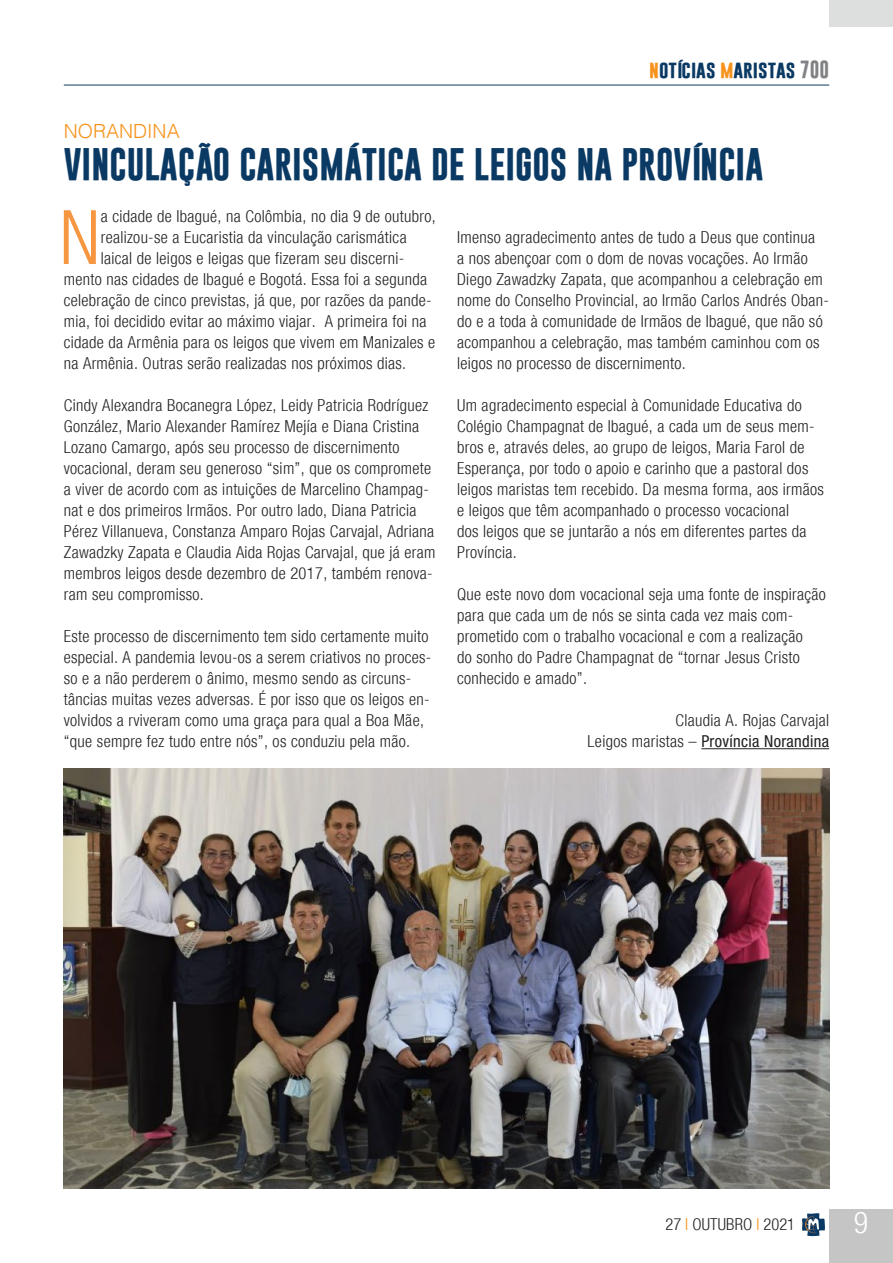
<style>
.page{position:relative;width:893px;height:1263px;background:#fff}
.page>*{position:absolute;margin:0;border:0;box-sizing:border-box;transform-origin:0 0}
.Testo_sinEspacio{font:300 condensed 75.3px "Helvetica Neue";color:#f79641}
.Titolo{font:700 33px "Gobold";color:#0a3963}
.t1{font:300 condensed 30px "Helvetica Neue";color:#fff}
.sommario{font:300 19.5px "Helvetica";color:#f7931d}
.t2{font:700 18px "Gobold";color:#0a3963}
.Testo_sinEspacio-2{font:300 condensed 16.5px/21px "Helvetica Neue";letter-spacing:.02em;color:#231f20}
.Testo_sinEspacio-3{font:condensed 16.5px "Helvetica Neue";letter-spacing:.02em;color:#231f20}
.s1{color:#f7931d}
.s2{color:#808285}
.s3{font-weight:300}
</style>
<div class="page">
<div style="left:829px;top:1209px;width:64px;height:54px;background:#c4c5c4"></div>
<hr style="left:64px;top:85px;width:765px;height:1px;background:#0a3963">
<svg style="left:802px;top:1213px;width:23px;height:23px"></svg>
<div style="left:829px;top:0;width:64px;height:27px;background:#dddede"></div>
<hr style="left:701px;top:748px;width:128px;height:1px;background:#231f20">
<img style="left:64px;top:768px;width:765px;height:420px">
<p class="t2" style="left:649px;top:57px;width:182px"><span class="s1">n</span>otícias <span class="s1">m</span>aristas <span class="s2">700</span></p>
<p class="sommario" style="left:64px;top:114px;width:117px">NORANDINA</p>
<p class="Titolo" style="left:64px;top:143px;width:701px">VINCULAÇÃO CARISMÁTICA DE LEIGOS NA PROVÍNCIA</p>
<p class="Testo_sinEspacio" style="left:60px;top:194px;width:42px">N</p>
<p class="Testo_sinEspacio-2" style="left:101px;top:206px;width:336px">a cidade de Ibagué, na Colômbia, no dia 9 de outubro,</p>
<p class="Testo_sinEspacio-2" style="left:101px;top:227px;width:307px">realizou-se a Eucaristia da vinculação carismática</p>
<p class="Testo_sinEspacio-2" style="left:101px;top:248px;width:305px">laical de leigos e leigas que fizeram seu discerni-</p>
<p class="Testo_sinEspacio-2" style="left:64px;top:269px;width:365px">mento nas cidades de Ibagué e Bogotá. Essa foi a segunda</p>
<p class="Testo_sinEspacio-2" style="left:64px;top:290px;width:369px">celebração de cinco previstas, já que, por razões da pande-</p>
<p class="Testo_sinEspacio-2" style="left:64px;top:311px;width:364px">mia, foi decidido evitar ao máximo viajar. A primeira foi na</p>
<p class="Testo_sinEspacio-2" style="left:64px;top:332px;width:373px">cidade da Armênia para os leigos que vivem em Manizales e</p>
<p class="Testo_sinEspacio-2" style="left:64px;top:353px;width:344px">na Armênia. Outras serão realizadas nos próximos dias.</p>
<p class="Testo_sinEspacio-2" style="left:64px;top:395px;width:373px">Cindy Alexandra Bocanegra López, Leidy Patricia Rodríguez González, Mario Alexander Ramírez Mejía e Diana Cristina Lozano Camargo, após seu processo de discernimento vocacional, deram seu generoso “sim”, que os compromete a viver de acordo com as intuições de Marcelino Champag&shy;nat e dos primeiros Irmãos. Por outro lado, Diana Patricia Pérez Villanueva, Constanza Amparo Rojas Carvajal, Adriana Zawadzky Zapata e Claudia Aida Rojas Carvajal, que já eram membros leigos desde dezembro de 2017, também renova&shy;ram seu compromisso.</p>
<p class="Testo_sinEspacio-2" style="left:64px;top:626px;width:369px">Este processo de discernimento tem sido certamente muito especial. A pandemia levou-os a serem criativos no proces&shy;so e a não perderem o ânimo, mesmo sendo as circuns&shy;tâncias muitas vezes adversas. É por isso que os leigos en&shy;volvidos a rviveram como uma graça para qual a Boa Mãe, “que sempre fez tudo entre nós”, os conduziu pela mão.</p>
<p class="Testo_sinEspacio-2" style="left:457px;top:227px;width:373px">Imenso agradecimento antes de tudo a Deus que continua<br>a nos abençoar com o dom de novas vocações. Ao Irmão Diego Zawadzky Zapata, que acompanhou a celebração em nome do Conselho Provincial, ao Irmão Carlos Andrés Oban&shy;do e a toda à comunidade de Irmãos de Ibagué, que não só acompanhou a celebração, mas também caminhou com os leigos no processo de discernimento.</p>
<p class="Testo_sinEspacio-2" style="left:457px;top:395px;width:368px">Um agradecimento especial à Comunidade Educativa do Colégio Champagnat de Ibagué, a cada um de seus mem&shy;bros e, através deles, ao grupo de leigos, Maria Farol de Esperança, por todo o apoio e carinho que a pastoral dos leigos maristas tem recebido. Da mesma forma, aos irmãos e leigos que têm acompanhado o processo vocacional<br>dos leigos que se juntarão a nós em diferentes partes da Província.</p>
<p class="Testo_sinEspacio-2" style="left:457px;top:584px;width:370px">Que este novo dom vocacional seja uma fonte de inspiração para que cada um de nós se sinta cada vez mais com&shy;prometido com o trabalho vocacional e com a realização<br>do sonho do Padre Champagnat de “tornar Jesus Cristo conhecido e amado”.</p>
<p class="Testo_sinEspacio-2" style="left:676px;top:710px;width:155px">Claudia A. Rojas Carvajal</p>
<p class="Testo_sinEspacio-3" style="left:588px;top:732px;width:243px"><span class="s3">Leigos maristas –</span> Província Norandina</p>
<p class="Testo_sinEspacio-2" style="left:665px;top:1214px;width:131px">27 <span class="s1">I</span> OUTUBRO <span class="s1">I</span> 2021</p>
<h3 class="t1" style="left:854px;top:1205px;width:16px">9</h3>
</div>
